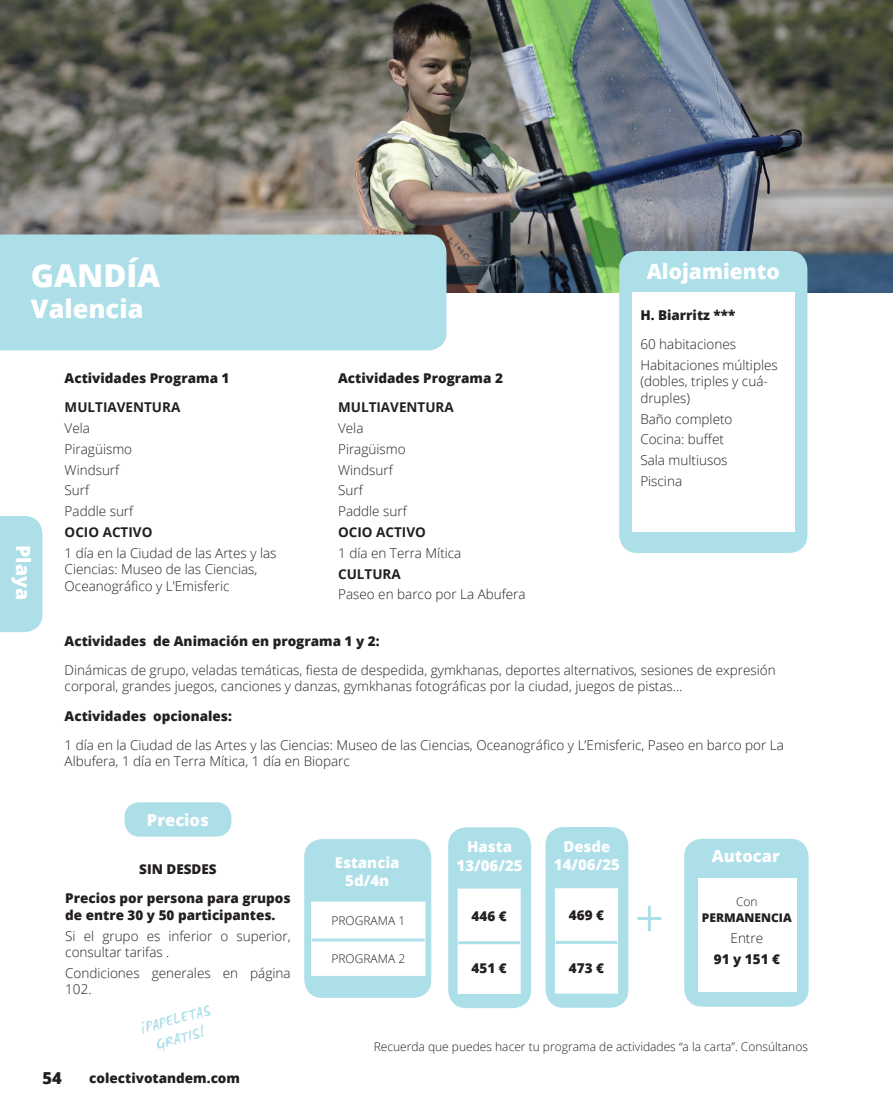
<style>
.page{position:relative;width:893px;height:1106px;background:#fff}
.page>*{position:absolute;margin:0;border:0;box-sizing:border-box;transform-origin:0 0}
.t1{font:800 31.5px "Open Sans";color:#fff}
.t2{font:800 25.5px "Open Sans";color:#fff}
.t3{font:800 21px "Open Sans";color:#fff}
.t4{font:800 19.5px "Open Sans";color:#fff}
.t5{font:16.5px/19.8px "WC Mano Negra Bta";color:#addfe9;text-align:center}
.t6{font:800 16.5px "Open Sans";color:#fff}
.t7{font:800 16.5px "Open Sans";color:#231f20}
.t8{font:800 15px/18px "Open Sans";color:#fff;text-align:center}
.t9{font:300 13.5px/20.7px "Open Sans";color:#231f20}
.t10{font:800 13.5px/29.2px "Open Sans";color:#231f20;text-align:center}
.t11{font:700 13.5px "Open Sans";color:#231f20}
.t12{font:300 12px "Open Sans";color:#231f20}
.t13{font:800 12px "Open Sans";color:#231f20}
</style>
<div class="page">
<img style="left:0;top:0;width:893px;height:292px">
<div style="left:0;top:234px;width:446px;height:116px;background:#addfe9"></div>
<div style="left:0;top:516px;width:43px;height:116px;background:#addfe9"></div>
<div style="left:13px;top:536px;width:18px;height:72px;background:#addfe9"></div>
<div style="left:619px;top:251px;width:188px;height:302px;background:#addfe9;border-radius:18px"></div>
<div style="left:632px;top:292px;width:163px;height:239px;background:#fff"></div>
<div style="left:124px;top:802px;width:107px;height:34px;background:#addfe9;border-radius:15px"></div>
<div style="left:304px;top:839px;width:127px;height:158px;background:#addfe9;border-radius:18px"></div>
<div style="left:311px;top:901px;width:114px;height:74px;background:#fff"></div>
<hr style="left:312px;top:938px;width:113px;height:3px;background:#addfe9">
<hr style="left:648px;top:905px;width:3px;height:26px;background:#addfe9">
<hr style="left:637px;top:917px;width:24px;height:3px;background:#addfe9">
<div style="left:684px;top:838px;width:125px;height:168px;background:#addfe9;border-radius:18px"></div>
<div style="left:698px;top:878px;width:98px;height:113px;background:#fff"></div>
<div style="left:448px;top:827px;width:83px;height:181px;background:#addfe9;border-radius:18px"></div>
<div style="left:458px;top:888px;width:63px;height:105px;background:#fff"></div>
<hr style="left:458px;top:941px;width:62px;height:3px;background:#addfe9">
<div style="left:545px;top:827px;width:83px;height:180px;background:#addfe9;border-radius:18px"></div>
<div style="left:555px;top:888px;width:63px;height:105px;background:#fff"></div>
<hr style="left:556px;top:940px;width:61px;height:3px;background:#addfe9">
<h1 class="t1" style="left:31px;top:252px;width:131px">GANDÍA</h1>
<h2 class="t2" style="left:31px;top:289px;width:114px">Valencia</h2>
<h3 class="t4" style="left:38px;top:545px;width:56px;rotate:90deg">Playa</h3>
<p class="t10" style="left:65px;top:363px;width:166px">Actividades Programa 1</p>
<p class="t11" style="left:65px;top:398px;width:117px">MULTIAVENTURA</p>
<p class="t9" style="left:65px;top:417px;width:70px">Vela<br>Piragüismo<br>Windsurf<br>Surf<br>Paddle surf</p>
<p class="t11" style="left:65px;top:522px;width:89px">OCIO ACTIVO</p>
<p class="t9" style="left:65px;top:544px;width:213px;line-height:16.5px">1 día en la Ciudad de las Artes y las<br>Ciencias: Museo de las Ciencias,<br>Oceanográfico y L’Emisferic</p>
<p class="t10" style="left:338px;top:363px;width:166px">Actividades Programa 2</p>
<p class="t11" style="left:338px;top:398px;width:117px">MULTIAVENTURA</p>
<p class="t9" style="left:338px;top:417px;width:70px">Vela<br>Piragüismo<br>Windsurf<br>Surf<br>Paddle surf</p>
<p class="t11" style="left:338px;top:522px;width:89px">OCIO ACTIVO</p>
<p class="t9" style="left:338px;top:542px;width:125px">1 día en Terra Mítica</p>
<p class="t11" style="left:338px;top:564px;width:64px">CULTURA</p>
<p class="t9" style="left:338px;top:583px;width:189px">Paseo en barco por La Abufera</p>
<h3 class="t3" style="left:647px;top:256px;width:135px">Alojamiento</h3>
<p class="t10" style="left:640px;top:299px;width:97px">H. Biarritz ***</p>
<p class="t9" style="left:640px;top:333px;width:139px">60 habitaciones<br>Habitaciones múltiples</p>
<p class="t9" style="left:640px;top:373px;width:129px;line-height:16.5px">(dobles, triples y cuá&shy;druples)</p>
<p class="t9" style="left:640px;top:408px;width:94px">Baño completo<br>Cocina: buffet<br>Sala multiusos<br>Piscina</p>
<p class="t10" style="left:65px;top:625px;width:316px">Actividades de Animación en programa 1 y 2:</p>
<p class="t9" style="left:65px;top:661px;width:713px;line-height:16.5px">Dinámicas de grupo, veladas temáticas, fiesta de despedida, gymkhanas, deportes alternativos, sesiones de expresión corporal, grandes juegos, canciones y danzas, gymkhanas fotográficas por la ciudad, juegos de pistas…</p>
<p class="t10" style="left:65px;top:700px;width:169px">Actividades opcionales:</p>
<p class="t9" style="left:65px;top:736px;width:721px;line-height:16.5px">1 día en la Ciudad de las Artes y las Ciencias: Museo de las Ciencias, Oceanográfico y L’Emisferic, Paseo en barco por La<br>Albufera, 1 día en Terra Mítica, 1 día en Bioparc</p>
<p class="t6" style="left:147px;top:807px;width:63px">Precios</p>
<p class="t10" style="left:65px;top:853px;width:227px">SIN DESDES<br>Precios por persona para grupos</p>
<p class="t10" style="left:65px;top:899px;width:212px">de entre 30 y 50 participantes.</p>
<p class="t9" style="left:65px;top:927px;width:227px;line-height:16.5px">Si el grupo es inferior o superior, consultar tarifas .</p>
<p class="t9" style="left:65px;top:964px;width:227px;line-height:16.5px">Condiciones generales en página<br>102.</p>
<p class="t5" style="left:138px;top:1020px;width:74px;rotate:-15deg">¡PAPELETAS<br>GRATIS!</p>
<p class="t7" style="left:43px;top:1065px;width:21px">54</p>
<p class="t10" style="left:89px;top:1062px;width:152px">colectivotandem.com</p>
<p class="t8" style="left:335px;top:852px;width:66px">Estancia<br>5d/4n</p>
<p class="t12" style="left:331px;top:912px;width:75px">PROGRAMA 1</p>
<p class="t12" style="left:331px;top:950px;width:75px">PROGRAMA 2</p>
<p class="t8" style="left:457px;top:837px;width:67px">Hasta<br>13/06/25</p>
<p class="t8" style="left:554px;top:837px;width:67px">Desde<br>14/06/25</p>
<p class="t10" style="left:472px;top:900px;width:37px">446 €</p>
<p class="t10" style="left:569px;top:900px;width:37px">469 €</p>
<p class="t10" style="left:472px;top:953px;width:37px">451 €</p>
<p class="t10" style="left:569px;top:952px;width:37px">473 €</p>
<p class="t6" style="left:712px;top:843px;width:70px">Autocar</p>
<p class="t12" style="left:736px;top:893px;width:23px">Con</p>
<p class="t13" style="left:702px;top:908px;width:91px">PERMANENCIA</p>
<p class="t9" style="left:731px;top:927px;width:34px">Entre</p>
<p class="t10" style="left:714px;top:943px;width:68px">91 y 151 €</p>
<p class="t12" style="left:374px;top:1038px;width:436px">Recuerda que puedes hacer tu programa de actividades “a la carta”. Consúltanos</p>
</div>
